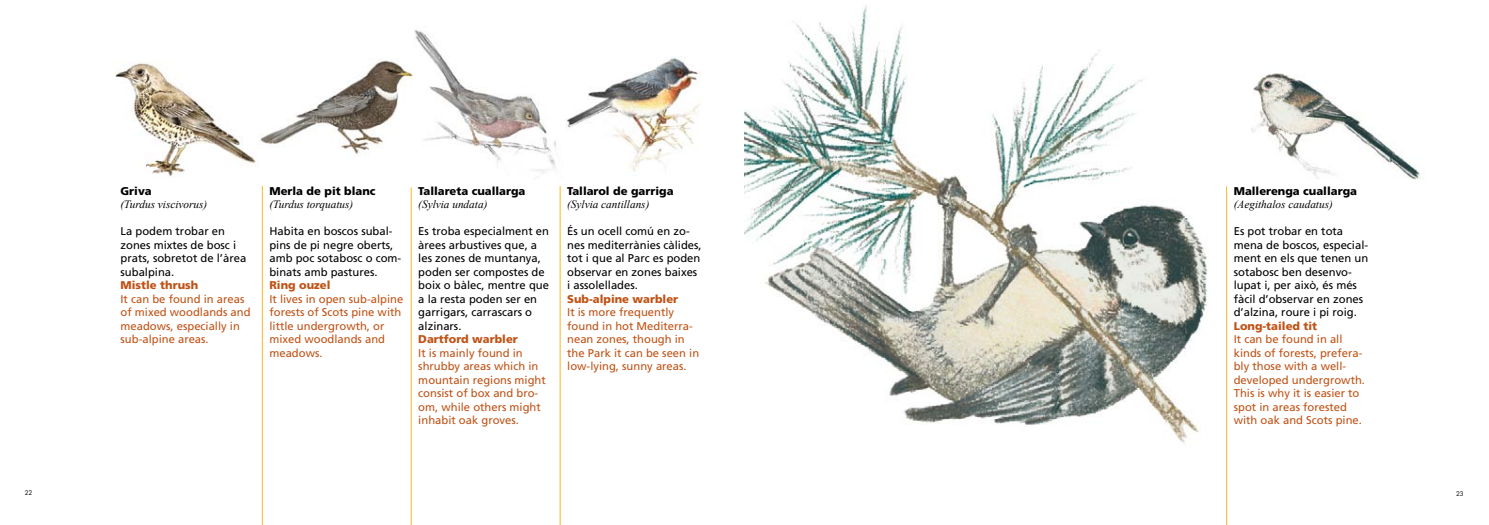
<style>
.page{position:relative;width:1489px;height:525px;background:#fff}
.page>*{position:absolute;margin:0;border:0;box-sizing:border-box;transform-origin:0 0}
.t1{font:11.25px/13.5px "Frutiger LT Std";color:#000}
.t2{font:11.25px/13.5px "Frutiger LT Std";color:#c05215}
.t3{font:italic 11.25px "Times New Roman";color:#000}
.t4{font:900 11.25px "Frutiger LT Std";color:#000}
.t5{font:900 11.25px "Frutiger LT Std";color:#c05215}
.t6{font:6.25px "Futura Std";color:#000}
</style>
<div class="page">
<hr style="left:1226px;top:186px;width:1px;height:338px;background:#fab71e">
<hr style="left:262px;top:186px;width:1px;height:338px;background:#fab71e">
<hr style="left:411px;top:187px;width:1px;height:337px;background:#fab71e">
<hr style="left:560px;top:186px;width:1px;height:338px;background:#fab71e">
<img style="left:1251px;top:73px;width:169px;height:106px">
<img style="left:744px;top:5px;width:464px;height:438px">
<img style="left:115px;top:63px;width:144px;height:113px">
<img style="left:257px;top:59px;width:156px;height:99px">
<img style="left:414px;top:30px;width:142px;height:143px">
<img style="left:565px;top:57px;width:135px;height:115px">
<p class="t4" style="left:120px;top:185px;width:33px">Griva</p>
<p class="t3" style="left:120px;top:200px;width:88px">(Turdus viscivorus)</p>
<p class="t1" style="left:120px;top:224px;width:127px">La podem trobar en zones mixtes de bosc i prats, sobretot de l’àrea subalpina.</p>
<p class="t5" style="left:120px;top:279px;width:79px">Mistle thrush</p>
<p class="t2" style="left:120px;top:292px;width:132px">It can be found in areas of mixed woodlands and meadows, especially in sub-alpine areas.</p>
<p class="t4" style="left:269px;top:184px;width:108px">Merla de pit blanc</p>
<p class="t3" style="left:269px;top:200px;width:85px">(Turdus torquatus)</p>
<p class="t1" style="left:269px;top:224px;width:133px">Habita en boscos subal&shy;pins de pi negre oberts, amb poc sotabosc o com&shy;binats amb pastures.</p>
<p class="t5" style="left:269px;top:279px;width:62px">Ring ouzel</p>
<p class="t2" style="left:269px;top:292px;width:135px">It lives in open sub-alpine forests of Scots pine with little undergrowth, or mixed woodlands and meadows.</p>
<p class="t4" style="left:418px;top:184px;width:109px">Tallareta cuallarga</p>
<p class="t3" style="left:418px;top:200px;width:71px">(Sylvia undata)</p>
<p class="t1" style="left:418px;top:224px;width:132px">Es troba especialment en àrees arbustives que, a les zones de muntanya, poden ser compostes de boix o bàlec, mentre que a la resta poden ser en garrigars, carrascars o alzinars.</p>
<p class="t5" style="left:418px;top:333px;width:101px">Dartford warbler</p>
<p class="t2" style="left:418px;top:346px;width:129px">It is mainly found in shrubby areas which in mountain regions might consist of box and bro&shy;om, while others might inhabit oak groves.</p>
<p class="t4" style="left:567px;top:184px;width:108px">Tallarol de garriga</p>
<p class="t3" style="left:567px;top:200px;width:84px">(Sylvia cantillans)</p>
<p class="t1" style="left:567px;top:224px;width:136px">És un ocell comú en zo&shy;nes mediterrànies càlides, tot i que al Parc es poden observar en zones baixes i assolellades.</p>
<p class="t5" style="left:567px;top:292px;width:112px">Sub-alpine warbler</p>
<p class="t2" style="left:567px;top:305px;width:133px">It is more frequently found in hot Mediterra&shy;nean zones, though in the Park it can be seen in low-lying, sunny areas.</p>
<p class="t4" style="left:1233px;top:185px;width:125px">Mallerenga cuallarga</p>
<p class="t3" style="left:1233px;top:200px;width:101px">(Aegithalos caudatus)</p>
<p class="t1" style="left:1233px;top:224px;width:136px">Es pot trobar en tota mena de boscos, especial&shy;ment en els que tenen un sotabosc ben desenvo&shy;lupat i, per això, és més fàcil d’observar en zones d’alzina, roure i pi roig.</p>
<p class="t5" style="left:1233px;top:320px;width:85px">Long-tailed tit</p>
<p class="t2" style="left:1233px;top:332px;width:133px">It can be found in all kinds of forests, prefera&shy;bly those with a well&shy;developed undergrowth.<br>This is why it is easier to spot in areas forested with oak and Scots pine.</p>
<p class="t6" style="left:25px;top:489px;width:9px">22</p>
<p class="t6" style="left:1455px;top:489px;width:9px">23</p>
</div>
